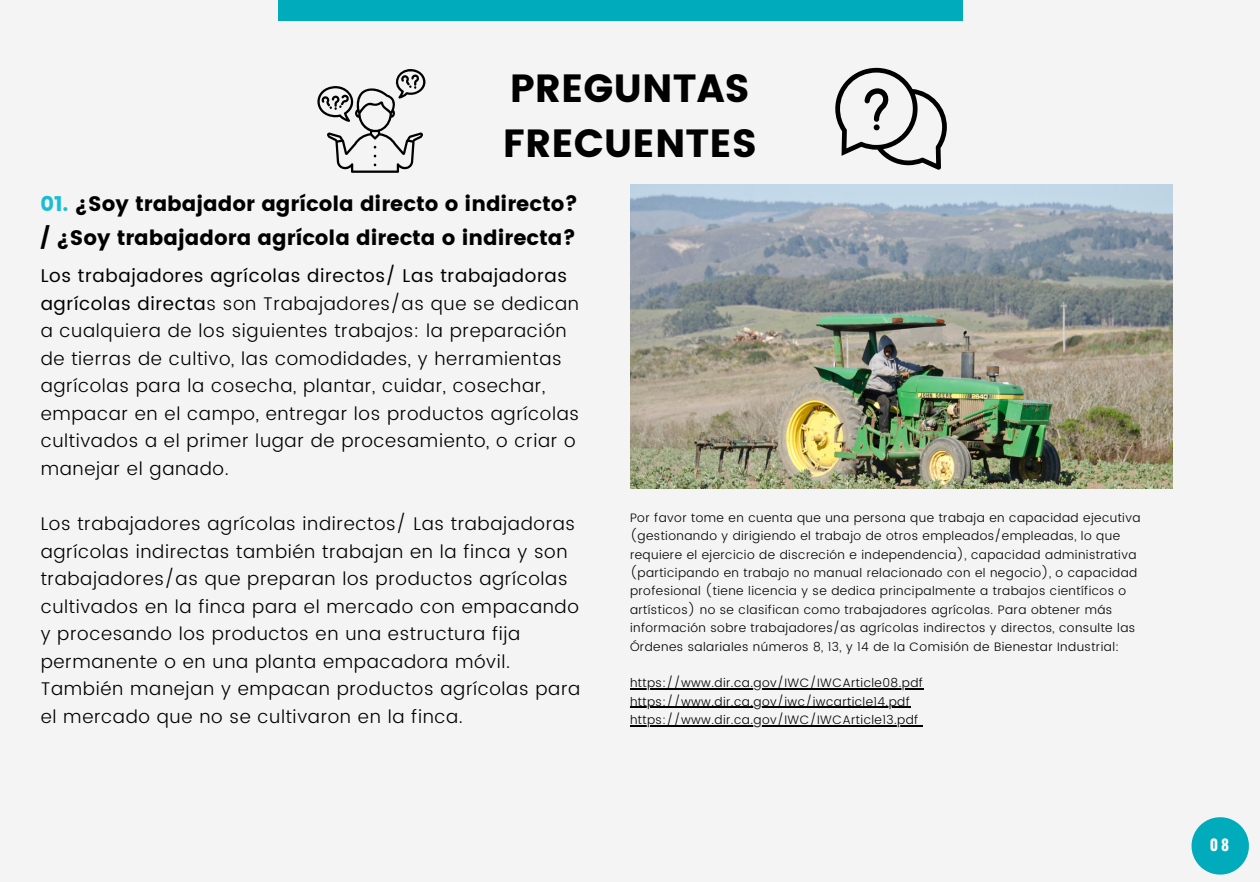
<style>
.page{position:relative;width:1260px;height:882px;background:#f4f4f4}
.page>*{position:absolute;margin:0;border:0;box-sizing:border-box;transform-origin:0 0}
.t1{font:39.2px/54.4px "Poppins";color:#000}
.t2{font:21px/34.1px "Poppins";color:#000}
.t3{font:300 18.38px/27.7px "Poppins";letter-spacing:.035em;color:#000}
.t4{font:700 15.4px "Oswald";color:#fafafa}
.t5{font:300 12.25px/18.4px "Poppins";letter-spacing:.035em;color:#000}
.s1{color:#19bdd4}
.s2{font-weight:400}
</style>
<div class="page">
<div style="left:279px;top:0;width:684px;height:21px;background:#00acbb"></div>
<svg style="left:835px;top:68px;width:112px;height:102px"></svg>
<svg style="left:317px;top:69px;width:109px;height:104px"></svg>
<svg style="left:1192px;top:817px;width:57px;height:58px"></svg>
<img style="left:630px;top:184px;width:542px;height:305px">
<hr style="left:630px;top:688px;width:293px;height:1px;background:#000">
<hr style="left:630px;top:707px;width:280px;height:1px;background:#000">
<hr style="left:630px;top:725px;width:289px;height:1px;background:#000">
<p class="t1" style="left:503px;top:61px;width:256px">PREGUNTAS<br>FRECUENTES</p>
<p class="t2" style="left:40px;top:187px;width:539px"><span class="s1">01.</span> ¿Soy trabajador agrícola directo o indirecto? / ¿Soy trabajadora agrícola directa o indirecta?</p>
<p class="t3" style="left:41px;top:262px;width:540px"><span class="s2">Los trabajadores agrícolas directos/ Las trabajadoras agrícolas directa</span>s son Trabajadores/as que se dedican a cualquiera de los siguientes trabajos: la preparación de tierras de cultivo, las comodidades, y herramientas agrícolas para la cosecha, plantar, cuidar, cosechar, empacar en el campo, entregar los productos agrícolas cultivados a el primer lugar de procesamiento, o criar o manejar el ganado.</p>
<p class="t3" style="left:41px;top:510px;width:541px">Los trabajadores agrícolas indirectos/ Las trabajadoras agrícolas indirectas también trabajan en la finca y son trabajadores/as que preparan los productos agrícolas cultivados en la finca para el mercado con empacando y procesando los productos en una estructura fija permanente o en una planta empacadora móvil.<br>También manejan y empacan productos agrícolas para el mercado que no se cultivaron en la finca.</p>
<p class="t5" style="left:630px;top:509px;width:512px">Por favor tome en cuenta que una persona que trabaja en capacidad ejecutiva (gestionando y dirigiendo el trabajo de otros empleados/empleadas, lo que requiere el ejercicio de discreción e independencia), capacidad administrativa (participando en trabajo no manual relacionado con el negocio), o capacidad profesional (tiene licencia y se dedica principalmente a trabajos científicos o artísticos) no se clasifican como trabajadores agrícolas. Para obtener más información sobre trabajadores/as agrícolas indirectos y directos, consulte las Órdenes salariales números 8, 13, y 14 de la Comisión de Bienestar Industrial:</p>
<p class="t5" style="left:630px;top:674px;width:294px">https://www.dir.ca.gov/IWC/IWCArticle08.pdf https://www.dir.ca.gov/iwc/iwcarticle14.pdf https://www.dir.ca.gov/IWC/IWCArticle13.pdf</p>
<p class="t4" style="left:1210px;top:832px;width:21px">08</p>
</div>
